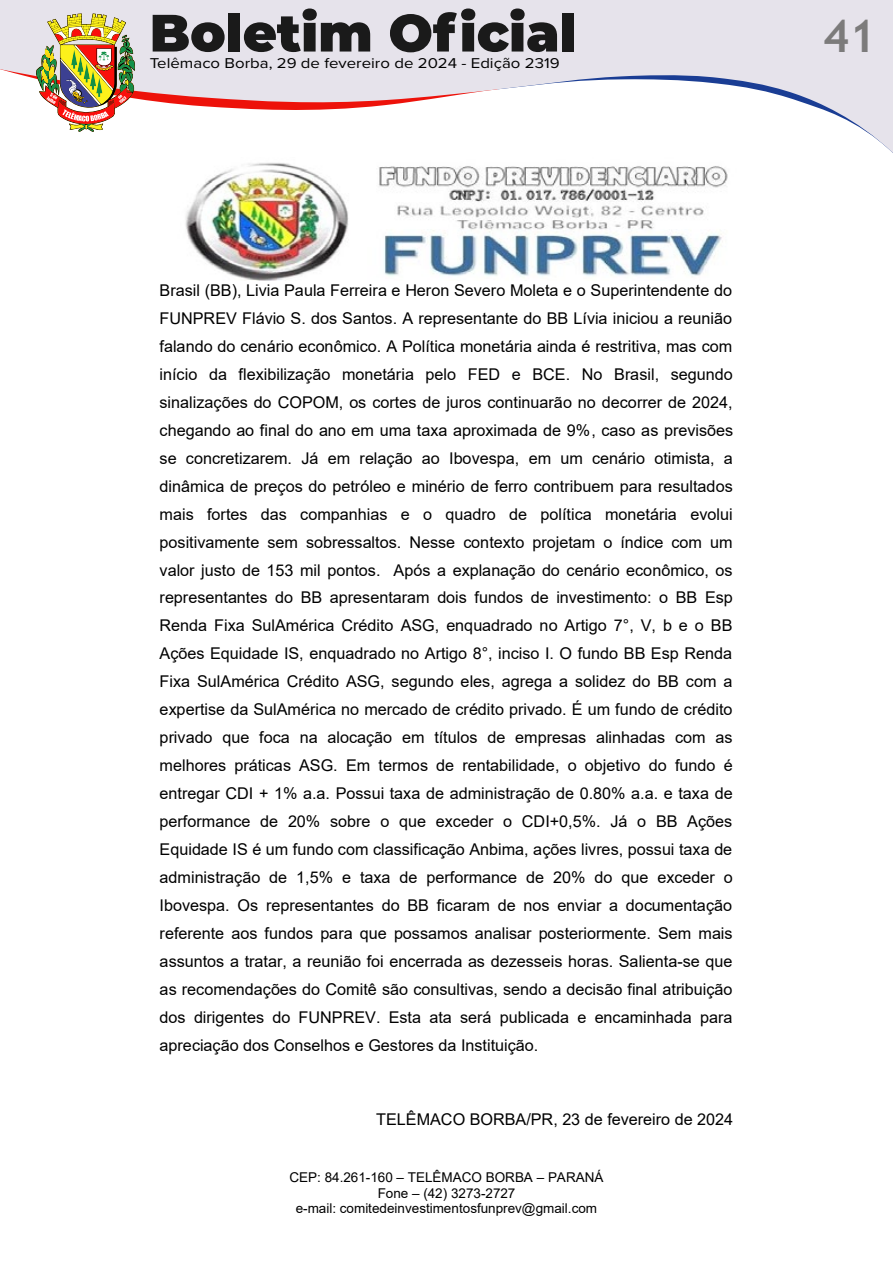
<style>
.page{position:relative;width:893px;height:1263px;background:#fff}
.page>*{position:absolute;margin:0;border:0;box-sizing:border-box;transform-origin:0 0}
.t1{font:700 45px "Trebuchet MS";color:#7c7b7b}
.t2{font:16.2px/27.9px "Arial";color:#000;text-align:justify}
.t3{font:14.7px "Proxima Nova";color:#000;scale:1.14 1}
.t4{font:13.5px/15.6px "Arial";color:#000;text-align:center}
</style>
<div class="page">
<div style="left:0;top:0;width:893px;height:9px;background:#e6e3eb"></div>
<svg style="left:0;top:9px;width:893px;height:144px"></svg>
<img style="left:185px;top:163px;width:543px;height:118px">
<p class="t3" style="left:150px;top:53px;width:361px">Telêmaco Borba, 29 de fevereiro de 2024 - Edição 2319</p>
<p class="t2" style="left:160px;top:276px;width:575px">Brasil (BB), Livia Paula Ferreira e Heron Severo Moleta e o Superintendente do FUNPREV Flávio S. dos Santos. A representante do BB Lívia iniciou a reunião falando do cenário econômico. A Política monetária ainda é restritiva, mas com início da flexibilização monetária pelo FED e BCE. No Brasil, segundo sinalizações do COPOM, os cortes de juros continuarão no decorrer de 2024, chegando ao final do ano em uma taxa aproximada de 9%, caso as previsões se concretizarem. Já em relação ao Ibovespa, em um cenário otimista, a dinâmica de preços do petróleo e minério de ferro contribuem para resultados mais fortes das companhias e o quadro de política monetária evolui positivamente sem sobressaltos. Nesse contexto projetam o índice com um valor justo de 153 mil pontos. Após a explanação do cenário econômico, os representantes do BB apresentaram dois fundos de investimento: o BB Esp Renda Fixa SulAmérica Crédito ASG, enquadrado no Artigo 7°, V, b e o BB Ações Equidade IS, enquadrado no Artigo 8°, inciso I. O fundo BB Esp Renda Fixa SulAmérica Crédito ASG, segundo eles, agrega a solidez do BB com a expertise da SulAmérica no mercado de crédito privado. É um fundo de crédito privado que foca na alocação em títulos de empresas alinhadas com as melhores práticas ASG. Em termos de rentabilidade, o objetivo do fundo é entregar CDI + 1% a.a. Possui taxa de administração de 0.80% a.a. e taxa de performance de 20% sobre o que exceder o CDI+0,5%. Já o BB Ações Equidade IS é um fundo com classificação Anbima, ações livres, possui taxa de administração de 1,5% e taxa de performance de 20% do que exceder o Ibovespa. Os representantes do BB ficaram de nos enviar a documentação referente aos fundos para que possamos analisar posteriormente. Sem mais assuntos a tratar, a reunião foi encerrada as dezesseis horas. Salienta-se que as recomendações do Comitê são consultivas, sendo a decisão final atribuição dos dirigentes do FUNPREV. Esta ata será publicada e encaminhada para apreciação dos Conselhos e Gestores da Instituição.</p>
<p class="t2" style="left:376px;top:1106px;width:358px">TELÊMACO BORBA/PR, 23 de fevereiro de 2024</p>
<p class="t4" style="left:290px;top:1170px;width:315px">CEP: 84.261-160 – TELÊMACO BORBA – PARANÁ<br>Fone – (42) 3273-2727<br>e-mail: comitedeinvestimentosfunprev@gmail.com</p>
<h1 class="t1" style="left:823px;top:8px;width:54px">41</h1>
</div>
